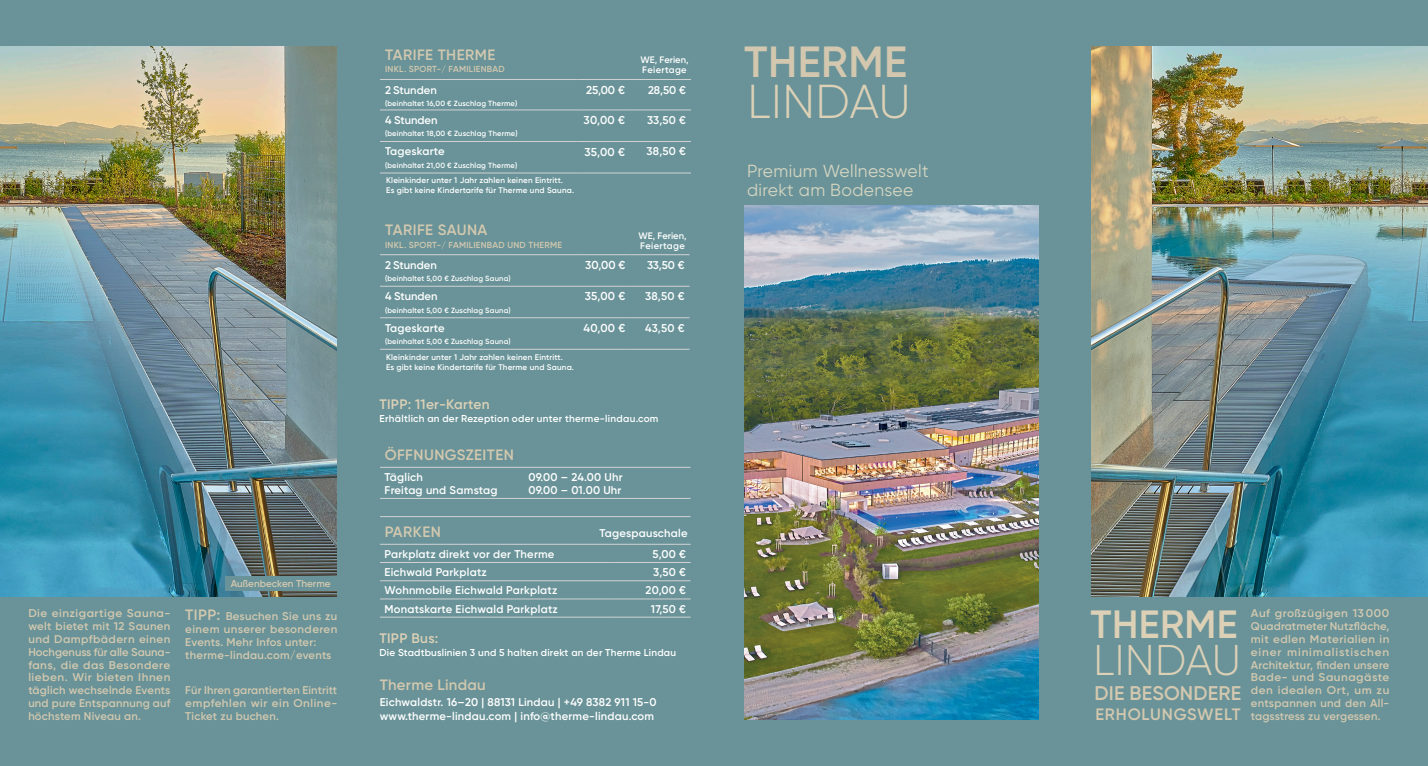
<style>
.page{position:relative;width:1428px;height:766px;background:#fff}
.page>*{position:absolute;margin:0;border:0;box-sizing:border-box;transform-origin:0 0}
.t1{font:300 47.5px "Gilroy";letter-spacing:.01em;color:#dcd0b6}
.t2{font:600 43.5px "Gilroy";letter-spacing:.01em;color:#d3c8af}
.t3{font:300 42.88px "Gilroy";letter-spacing:.01em;color:#dcd0b6}
.t4{font:600 39.38px "Gilroy";letter-spacing:.01em;color:#dcd0b6}
.t5{font:600 19.75px "Gilroy";letter-spacing:.01em;color:#d3c8af}
.t6{font:17.5px/18.8px "Gilroy";letter-spacing:.02em;color:#d5d5c1}
.t7{font:600 16.5px "Gilroy";letter-spacing:.05em;color:#d3c8af}
.t8{font:600 15px "Gilroy";letter-spacing:.03em;color:#d3c8af}
.t9{font:600 13.75px "Gilroy";letter-spacing:.02em;color:#ddd1b7}
.t10{font:600 11.5px "Gilroy";letter-spacing:.015em;color:#fff}
.t11{font:600 11.25px/12.9px "Gilroy";letter-spacing:.02em;color:#d3c8af;text-align:justify;scale:1.05 1}
.t12{font:600 11.25px/13.8px "Gilroy";letter-spacing:.02em;color:#fff}
.t13{font:600 11.25px/12.9px "Gilroy";letter-spacing:.02em;color:#d3c8af}
.t14{font:600 11.25px "Gilroy";color:#fff}
.t15{font:600 10px "Gilroy";letter-spacing:.02em;color:#fff}
.t16{font:600 10px "Gilroy";color:#d3c8af}
.t17{font:600 9.38px/10px "Gilroy";letter-spacing:.02em;color:#fff}
.t18{font:600 8.75px "Gilroy";letter-spacing:.03em;color:#d3c8af}
.t19{font:600 8.12px/10px "Gilroy";letter-spacing:.02em;color:#fff}
.t20{font:600 7.5px "Gilroy";letter-spacing:.02em;color:#fff}
.s1{font-size:15px}
.s2{font-size:12.5px}
</style>
<div class="page">
<div style="left:0;top:0;width:1428px;height:765px;background:#699398"></div>
<img style="left:0;top:46px;width:336px;height:550px">
<img style="left:744px;top:206px;width:294px;height:513px">
<img style="left:1092px;top:46px;width:336px;height:550px">
<hr style="left:380px;top:254px;width:198px;height:1px;background:#d1d2d4">
<hr style="left:578px;top:254px;width:52px;height:1px;background:#d1d2d4">
<hr style="left:630px;top:254px;width:60px;height:1px;background:#d1d2d4">
<hr style="left:380px;top:286px;width:198px;height:1px;background:#d1d2d4">
<hr style="left:578px;top:286px;width:52px;height:1px;background:#d1d2d4">
<hr style="left:630px;top:286px;width:60px;height:1px;background:#d1d2d4">
<hr style="left:380px;top:317px;width:198px;height:1px;background:#d1d2d4">
<hr style="left:578px;top:317px;width:52px;height:1px;background:#d1d2d4">
<hr style="left:630px;top:317px;width:60px;height:1px;background:#d1d2d4">
<hr style="left:380px;top:349px;width:198px;height:1px;background:#d1d2d4">
<hr style="left:578px;top:349px;width:52px;height:1px;background:#d1d2d4">
<hr style="left:630px;top:349px;width:60px;height:1px;background:#d1d2d4">
<hr style="left:380px;top:467px;width:311px;height:1px;background:#d1d2d4">
<hr style="left:380px;top:498px;width:311px;height:1px;background:#d1d2d4">
<hr style="left:380px;top:516px;width:311px;height:1px;background:#d1d2d4">
<hr style="left:380px;top:544px;width:230px;height:1px;background:#d1d2d4">
<hr style="left:610px;top:544px;width:81px;height:1px;background:#d1d2d4">
<hr style="left:380px;top:562px;width:230px;height:1px;background:#d1d2d4">
<hr style="left:610px;top:562px;width:81px;height:1px;background:#d1d2d4">
<hr style="left:380px;top:580px;width:230px;height:1px;background:#d1d2d4">
<hr style="left:610px;top:580px;width:81px;height:1px;background:#d1d2d4">
<hr style="left:380px;top:616px;width:230px;height:1px;background:#d1d2d4">
<hr style="left:610px;top:616px;width:81px;height:1px;background:#d1d2d4">
<hr style="left:380px;top:598px;width:230px;height:1px;background:#d1d2d4">
<hr style="left:610px;top:598px;width:81px;height:1px;background:#d1d2d4">
<div style="left:225px;top:576px;width:117px;height:14px;background:#699398"></div>
<hr style="left:380px;top:79px;width:198px;height:1px;background:#d1d2d4">
<hr style="left:578px;top:79px;width:52px;height:1px;background:#d1d2d4">
<hr style="left:630px;top:79px;width:61px;height:1px;background:#d1d2d4">
<hr style="left:380px;top:110px;width:198px;height:1px;background:#d1d2d4">
<hr style="left:578px;top:110px;width:52px;height:1px;background:#d1d2d4">
<hr style="left:630px;top:110px;width:61px;height:1px;background:#d1d2d4">
<hr style="left:380px;top:141px;width:198px;height:1px;background:#d1d2d4">
<hr style="left:578px;top:141px;width:52px;height:1px;background:#d1d2d4">
<hr style="left:630px;top:141px;width:61px;height:1px;background:#d1d2d4">
<hr style="left:380px;top:173px;width:198px;height:1px;background:#d1d2d4">
<hr style="left:578px;top:173px;width:52px;height:1px;background:#d1d2d4">
<hr style="left:630px;top:173px;width:61px;height:1px;background:#d1d2d4">
<p class="t11" style="left:28px;top:606px;width:137px;text-align:left">Die einzigartige Sauna&shy;welt bietet mit 12 Saunen und Dampfbädern einen<br>Hochgenuss für alle Sauna&shy;fans, die das Besondere lieben. Wir bieten Ihnen täglich wechselnde Events und pure Entspannung auf höchstem Niveau an.</p>
<h3 class="t8" style="left:385px;top:45px;width:112px">TARIFE THERME</h3>
<p class="t18" style="left:385px;top:64px;width:121px">INKL. SPORT-/ FAMILIENBAD</p>
<p class="t14" style="left:385px;top:83px;width:53px">2 Stunden</p>
<p class="t20" style="left:385px;top:99px;width:134px">(beinhaltet 16,00 € Zuschlag Therme)</p>
<p class="t14" style="left:385px;top:113px;width:54px">4 Stunden</p>
<p class="t20" style="left:385px;top:129px;width:134px">(beinhaltet 18,00 € Zuschlag Therme)</p>
<p class="t12" style="left:385px;top:144px;width:61px">Tageskarte</p>
<p class="t20" style="left:385px;top:161px;width:134px">(beinhaltet 21,00 € Zuschlag Therme)</p>
<p class="t19" style="left:386px;top:175px;width:189px">Kleinkinder unter 1 Jahr zahlen keinen Eintritt.<br>Es gibt keine Kindertarife für Therme und Sauna.</p>
<p class="t17" style="left:640px;top:55px;width:50px">WE, Ferien,<br>Feiertage</p>
<p class="t10" style="left:586px;top:82px;width:40px">25,00 €</p>
<p class="t12" style="left:648px;top:83px;width:39px">28,50 €</p>
<p class="t10" style="left:584px;top:113px;width:43px">30,00 €</p>
<p class="t12" style="left:647px;top:113px;width:40px">33,50 €</p>
<p class="t10" style="left:584px;top:144px;width:42px">35,00 €</p>
<p class="t12" style="left:646px;top:144px;width:41px">38,50 €</p>
<h3 class="t8" style="left:385px;top:220px;width:104px">TARIFE SAUNA</h3>
<p class="t18" style="left:385px;top:239px;width:179px">INKL. SPORT-/ FAMILIENBAD UND THERME</p>
<p class="t14" style="left:385px;top:258px;width:53px">2 Stunden</p>
<p class="t20" style="left:385px;top:274px;width:127px">(beinhaltet 5,00 € Zuschlag Sauna)</p>
<p class="t14" style="left:385px;top:289px;width:54px">4 Stunden</p>
<p class="t20" style="left:385px;top:305px;width:127px">(beinhaltet 5,00 € Zuschlag Sauna)</p>
<p class="t12" style="left:385px;top:321px;width:61px">Tageskarte</p>
<p class="t20" style="left:385px;top:337px;width:127px">(beinhaltet 5,00 € Zuschlag Sauna)</p>
<p class="t19" style="left:386px;top:352px;width:189px">Kleinkinder unter 1 Jahr zahlen keinen Eintritt.<br>Es gibt keine Kindertarife für Therme und Sauna.</p>
<p class="t17" style="left:638px;top:231px;width:50px">WE, Ferien,<br>Feiertage</p>
<p class="t10" style="left:585px;top:258px;width:42px">30,00 €</p>
<p class="t12" style="left:647px;top:258px;width:39px">33,50 €</p>
<p class="t10" style="left:585px;top:289px;width:42px">35,00 €</p>
<p class="t12" style="left:645px;top:289px;width:41px">38,50 €</p>
<p class="t10" style="left:583px;top:321px;width:43px">40,00 €</p>
<p class="t12" style="left:645px;top:321px;width:41px">43,50 €</p>
<p class="t9" style="left:379px;top:395px;width:112px">TIPP: 11er-Karten</p>
<p class="t15" style="left:379px;top:412px;width:280px">Erhältlich an der Rezeption oder unter therme-lindau.com</p>
<h3 class="t8" style="left:385px;top:445px;width:131px">ÖFFNUNGSZEITEN</h3>
<p class="t12" style="left:385px;top:470px;width:40px">Täglich</p>
<p class="t12" style="left:528px;top:470px;width:96px">09.00 – 24.00 Uhr</p>
<p class="t12" style="left:385px;top:483px;width:114px">Freitag und Samstag</p>
<p class="t12" style="left:528px;top:483px;width:95px">09.00 – 01.00 Uhr</p>
<h2 class="t2" style="left:744px;top:35px;width:164px">THERME</h2>
<h1 class="t1" style="left:747px;top:72px;width:165px">LINDAU</h1>
<h3 class="t6" style="left:747px;top:161px;width:183px">Premium Wellnesswelt direkt am Bodensee</h3>
<h3 class="t8" style="left:385px;top:522px;width:58px">PARKEN</h3>
<p class="t12" style="left:385px;top:547px;width:171px">Parkplatz direkt vor der Therme</p>
<p class="t12" style="left:653px;top:547px;width:35px">5,00 €</p>
<p class="t12" style="left:385px;top:565px;width:104px">Eichwald Parkplatz</p>
<p class="t12" style="left:653px;top:565px;width:34px">3,50 €</p>
<p class="t12" style="left:385px;top:583px;width:174px">Wohnmobile Eichwald Parkplatz</p>
<p class="t12" style="left:646px;top:583px;width:42px">20,00 €</p>
<p class="t12" style="left:385px;top:601px;width:175px">Monatskarte Eichwald Parkplatz</p>
<p class="t12" style="left:651px;top:601px;width:37px">17,50 €</p>
<p class="t12" style="left:600px;top:526px;width:90px">Tagespauschale</p>
<p class="t16" style="left:231px;top:577px;width:101px">Außenbecken Therme</p>
<p class="t13" style="left:185px;top:609px;width:154px"><span class="s1">TIPP:</span> Besuchen Sie uns zu einem unserer besonderen<br>Events. Mehr Infos unter: therme-lindau.com/events</p>
<p class="t13" style="left:185px;top:683px;width:153px">Für Ihren garantierten Eintritt empfehlen wir ein Online-<br>Ticket zu buchen.</p>
<h3 class="t5" style="left:1095px;top:680px;width:148px">DIE BESONDERE</h3>
<h3 class="t4" style="left:1090px;top:599px;width:149px">THERME</h3>
<h3 class="t3" style="left:1093px;top:633px;width:149px">LINDAU</h3>
<p class="t9" style="left:379px;top:629px;width:60px">TIPP Bus:</p>
<p class="t15" style="left:379px;top:645px;width:298px">Die Stadtbuslinien 3 und 5 halten direkt an der Therme Lindau</p>
<h3 class="t8" style="left:380px;top:675px;width:108px">Therme Lindau</h3>
<p class="t12" style="left:380px;top:695px;width:278px">Eichwaldstr. 16–20 | 88131 Lindau | +49 8382 911 15-0 www.therme-lindau.com | info<span class="s2">@</span>therme-lindau.com</p>
<h3 class="t7" style="left:1095px;top:703px;width:147px">ERHOLUNGSWELT</h3>
<p class="t11" style="left:1251px;top:606px;width:134px">Auf großzügigen 13 000<br>Quadratmeter Nutzfläche, mit edlen Materialien in einer minimalistischen Architektur, finden unsere Bade- und Saunagäste den idealen Ort, um zu entspannen und den All&shy;tagsstress zu vergessen.</p>
</div>
